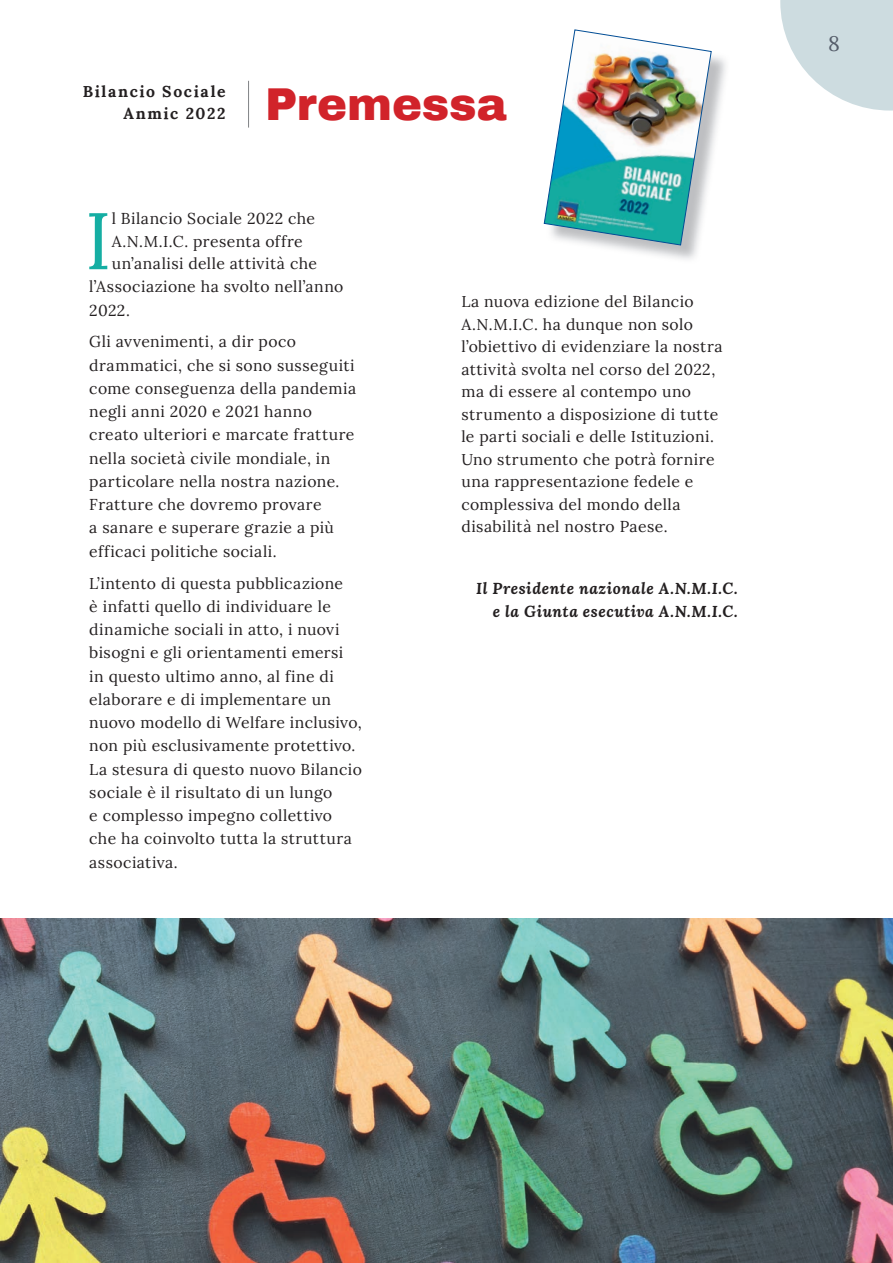
<style>
.page{position:relative;width:893px;height:1263px;background:#fff}
.page>*{position:absolute;margin:0;border:0;box-sizing:border-box;transform-origin:0 0}
.t1{font:80.1px "Lora";color:#15aea3}
.t2{font:900 45px "Archivo";letter-spacing:-.005em;color:#d1232a}
.t3{font:21px "Lora";color:#545c69}
.t4{font:15.75px/23.2px "Lora";letter-spacing:.025em;color:#231f20}
.t5{font:italic 700 15.75px/22.5px "Lora";letter-spacing:.035em;color:#231f20;text-align:right}
.t6{font:700 15.75px/22.5px "Lora";letter-spacing:.105em;color:#231f20;text-align:right}
</style>
<div class="page">
<svg style="left:780px;top:0;width:113px;height:111px"></svg>
<img style="left:0;top:918px;width:893px;height:345px">
<img style="left:596px;top:51px;width:130px;height:208px">
<img style="left:544px;top:30px;width:167px;height:215px">
<hr style="left:248px;top:81px;width:1px;height:47px;background:#808285">
<p class="t6" style="left:83px;top:78px;width:144px">Bilancio Sociale<br>Anmic 2022</p>
<h2 class="t2" style="left:265px;top:77px;width:243px">Premessa</h2>
<h1 class="t1" style="left:85px;top:180px;width:28px">I</h1>
<p class="t4" style="left:112px;top:206px;width:205px">l Bilancio Sociale 2022 che</p>
<p class="t4" style="left:112px;top:228px;width:193px">A.N.M.I.C. presenta offre</p>
<p class="t4" style="left:112px;top:251px;width:207px">un’analisi delle attività che</p>
<p class="t4" style="left:89px;top:274px;width:256px">l’Associazione ha svolto nell’anno</p>
<p class="t4" style="left:89px;top:297px;width:42px">2022.</p>
<p class="t4" style="left:89px;top:329px;width:268px">Gli avvenimenti, a dir poco drammatici, che si sono susseguiti come conseguenza della pandemia negli anni 2020 e 2021 hanno creato ulteriori e marcate fratture nella società civile mondiale, in particolare nella nostra nazione.<br>Fratture che dovremo provare<br>a sanare e superare grazie a più efficaci politiche sociali.</p>
<p class="t4" style="left:89px;top:570px;width:274px">L’intento di questa pubblicazione<br>è infatti quello di individuare le dinamiche sociali in atto, i nuovi bisogni e gli orientamenti emersi<br>in questo ultimo anno, al fine di elaborare e di implementare un nuovo modello di Welfare inclusivo, non più esclusivamente protettivo.<br>La stesura di questo nuovo Bilancio sociale è il risultato di un lungo<br>e complesso impegno collettivo che ha coinvolto tutta la struttura associativa.</p>
<p class="t4" style="left:461px;top:289px;width:263px;line-height:22.5px">La nuova edizione del Bilancio<br>A.N.M.I.C. ha dunque non solo l’obiettivo di evidenziare la nostra attività svolta nel corso del 2022, ma di essere al contempo uno strumento a disposizione di tutte le parti sociali e delle Istituzioni.<br>Uno strumento che potrà fornire una rappresentazione fedele e complessiva del mondo della disabilità nel nostro Paese.</p>
<p class="t5" style="left:476px;top:577px;width:263px">Il Presidente nazionale A.N.M.I.C. e la Giunta esecutiva A.N.M.I.C.</p>
<h3 class="t3" style="left:828px;top:27px;width:13px">8</h3>
</div>
